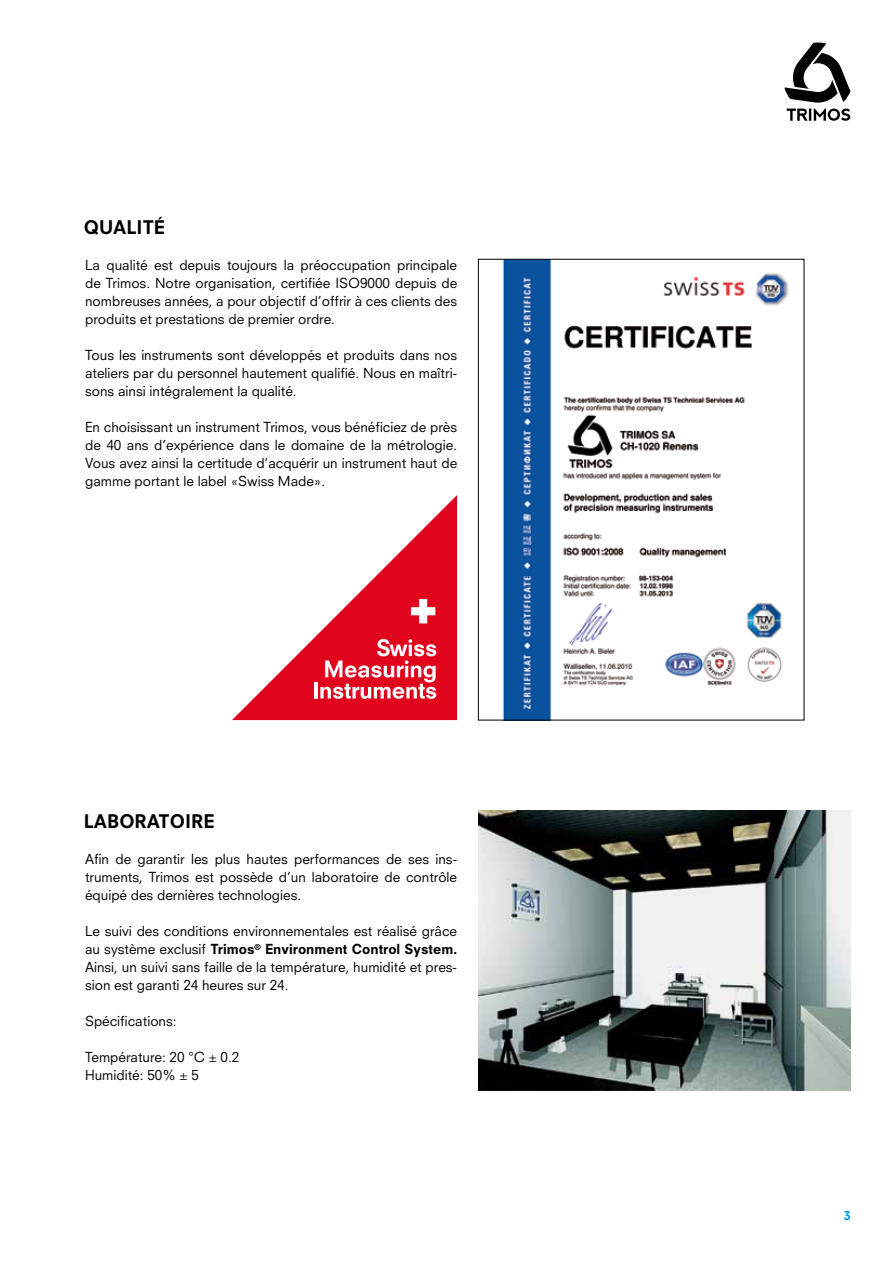
<style>
.page{position:relative;width:893px;height:1263px;background:#fff}
.page>*{position:absolute;margin:0;border:0;box-sizing:border-box;transform-origin:0 0}
.t1{font:800 18.3px "Neuzeit S";color:#000}
.t2{font:13.5px/18px "Neuzeit S";color:#000;text-align:justify}
.t3{font:800 12px "Neuzeit S";color:#009ee0}
.s1{font-weight:800}
</style>
<div class="page">
<svg style="left:784px;top:42px;width:66px;height:79px"></svg>
<img style="left:502px;top:261px;width:287px;height:457px">
<div style="left:478px;top:259px;width:326px;height:461px;border:1px solid #000"></div>
<svg style="left:232px;top:495px;width:225px;height:225px"></svg>
<svg style="left:411px;top:599px;width:24px;height:24px"></svg>
<hr style="left:314px;top:682px;width:3px;height:16px;background:#fff">
<svg style="left:320px;top:639px;width:116px;height:60px"></svg>
<img style="left:478px;top:810px;width:372px;height:281px">
<h1 class="t1" style="left:84px;top:216px;width:83px">QUALITÉ</h1>
<p class="t2" style="left:85px;top:256px;width:374px">La qualité est depuis toujours la préoccupation principale de Trimos. Notre organisation, certifiée ISO9000 depuis de nombreuses années, a pour objectif d’offrir à ces clients des produits et prestations de premier ordre.</p>
<p class="t2" style="left:85px;top:346px;width:374px">Tous les instruments sont développés et produits dans nos ateliers par du personnel hautement qualifié. Nous en maîtri&shy;sons ainsi intégralement la qualité.</p>
<p class="t2" style="left:85px;top:418px;width:374px">En choisissant un instrument Trimos, vous bénéficiez de près de 40 ans d’expérience dans le domaine de la métrologie.<br>Vous avez ainsi la certitude d’acquérir un instrument haut de gamme portant le label «Swiss Made».</p>
<h1 class="t1" style="left:84px;top:810px;width:132px">LABORATOIRE</h1>
<p class="t2" style="left:85px;top:850px;width:374px">Afin de garantir les plus hautes performances de ses ins&shy;truments, Trimos est possède d’un laboratoire de contrôle équipé des dernières technologies.</p>
<p class="t2" style="left:85px;top:922px;width:374px">Le suivi des conditions environnementales est réalisé grâce au système exclusif <span class="s1">Trimos</span><sup>®</sup> <span class="s1">Environment Control System.<br></span>Ainsi, un suivi sans faille de la température, humidité et pres&shy;sion est garanti 24 heures sur 24.</p>
<p class="t2" style="left:85px;top:1012px;width:93px">Spécifications:</p>
<p class="t2" style="left:85px;top:1048px;width:156px">Température: 20 °C ± 0.2<br>Humidité: 50% ± 5</p>
<p class="t3" style="left:844px;top:1209px;width:8px">3</p>
</div>
